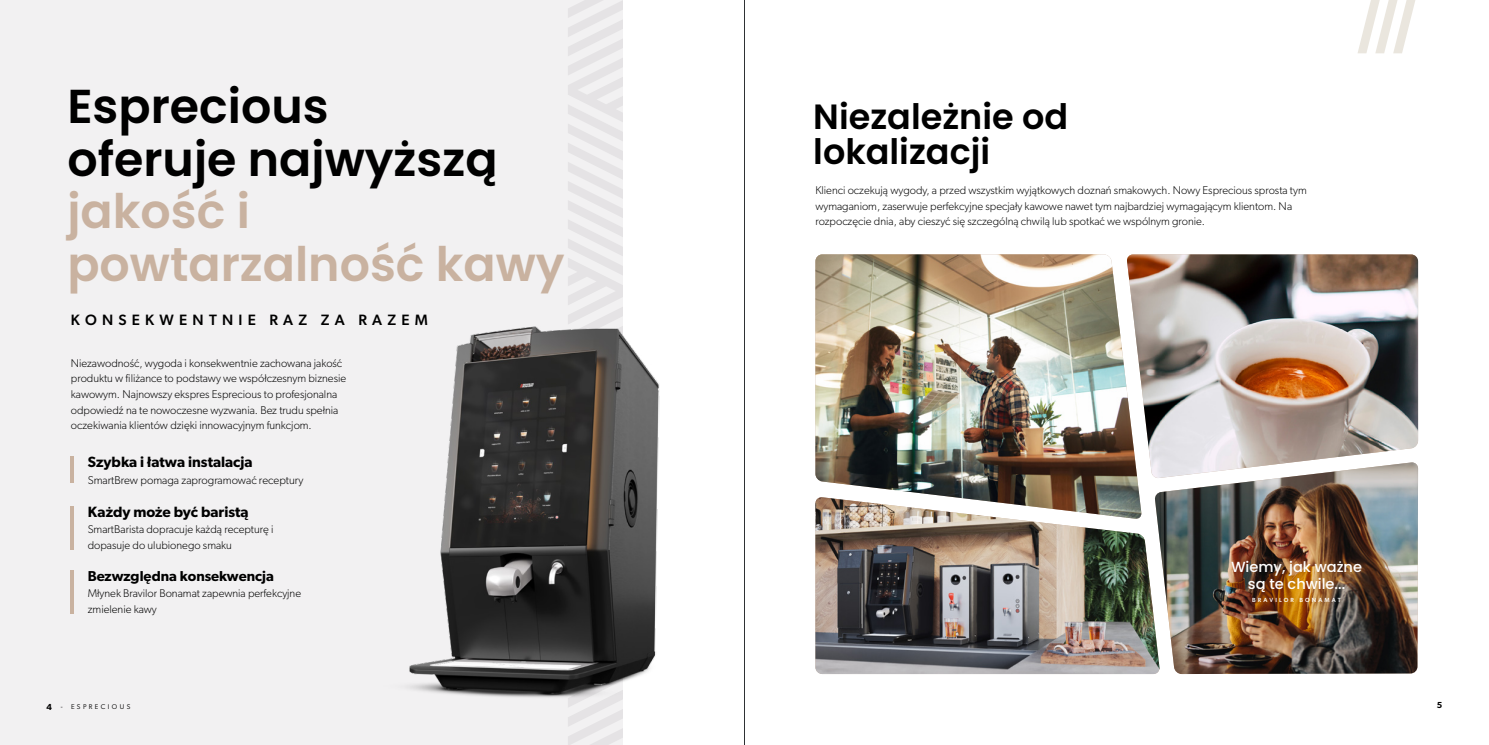
<style>
.page{position:relative;width:1489px;height:745px;background:#fff}
.page>*{position:absolute;margin:0;border:0;box-sizing:border-box;transform-origin:0 0}
.t1{font:600 47.5px/52.5px "Poppins";color:#000}
.t2{font:600 47.5px/52.5px "Poppins";color:#c9b2a0}
.t3{font:600 35px/35px "Poppins";color:#000}
.t4{font:500 15px "Gibson";letter-spacing:.35em;color:#000}
.t5{font:600 14.88px "Gibson";color:#000}
.t6{font:500 14.62px/16.4px "Poppins";color:#fff;text-align:center}
.t7{font:600 14.38px "Gibson";color:#000}
.t8{font:300 11.38px "Gibson";color:#000}
.t9{font:300 11.25px/15.6px "Gibson";color:#000}
.t10{font:600 8.75px "Gibson";color:#000}
.t11{font:6.88px "Gibson";letter-spacing:.35em;color:#000}
.t12{font:500 6px "Gibson";letter-spacing:.35em;color:#fff}
.s1{font-weight:600;font-size:8.75px}
</style>
<div class="page">
<div style="left:0;top:0;width:622px;height:744px;background:#f2f1f2"></div>
<svg style="left:568px;top:0;width:54px;height:255px"></svg>
<svg style="left:1358px;top:0;width:57px;height:53px"></svg>
<img style="left:1155px;top:478px;width:262px;height:195px">
<img style="left:1141px;top:254px;width:276px;height:224px">
<img style="left:815px;top:254px;width:326px;height:242px">
<img style="left:815px;top:497px;width:344px;height:176px">
<img style="left:409px;top:255px;width:251px;height:489px">
<hr style="left:71px;top:456px;width:3px;height:27px;background:#c9b2a0">
<hr style="left:71px;top:569px;width:3px;height:44px;background:#c9b2a0">
<hr style="left:71px;top:505px;width:3px;height:44px;background:#c9b2a0">
<hr style="left:744px;top:0;width:1px;height:744px;background:#2e3134">
<h1 class="t1" style="left:67px;top:80px;width:432px">Esprecious oferuje najwyższą</h1>
<h1 class="t2" style="left:67px;top:185px;width:499px">jakość i powtarzalność kawy</h1>
<h3 class="t4" style="left:71px;top:310px;width:359px">KONSEKWENTNIE RAZ ZA RAZEM</h3>
<p class="t9" style="left:71px;top:354px;width:277px">Niezawodność, wygoda i konsekwentnie zachowana jakość produktu w filiżance to podstawy we współczesnym biznesie kawowym. Najnowszy ekspres Esprecious to profesjonalna odpowiedź na te nowoczesne wyzwania. Bez trudu spełnia oczekiwania klientów dzięki innowacyjnym funkcjom.</p>
<h3 class="t5" style="left:88px;top:453px;width:166px">Szybka i łatwa instalacja</h3>
<p class="t8" style="left:88px;top:472px;width:217px">SmartBrew pomaga zaprogramować receptury</p>
<h3 class="t5" style="left:88px;top:503px;width:162px">Każdy może być baristą</h3>
<p class="t9" style="left:88px;top:521px;width:187px">SmartBarista dopracuje każdą recepturę i dopasuje do ulubionego smaku</p>
<p class="t7" style="left:88px;top:567px;width:188px">Bezwzględna konsekwencja</p>
<p class="t9" style="left:88px;top:585px;width:215px">Młynek Bravilor Bonamat zapewnia perfekcyjne zmielenie kawy</p>
<p class="t11" style="left:47px;top:701px;width:85px"><span class="s1">4</span> - ESPRECIOUS</p>
<h2 class="t3" style="left:813px;top:99px;width:256px">Niezależnie od lokalizacji</h2>
<p class="t9" style="left:815px;top:182px;width:493px">Klienci oczekują wygody, a przed wszystkim wyjątkowych doznań smakowych. Nowy Esprecious sprosta tym wymaganiom, zaserwuje perfekcyjne specjały kawowe nawet tym najbardziej wymagającym klientom. Na rozpoczęcie dnia, aby cieszyć się szczególną chwilą lub spotkać we wspólnym gronie.</p>
<p class="t6" style="left:1230px;top:558px;width:133px">Wiemy, jak ważne są te chwile...</p>
<p class="t12" style="left:1252px;top:595px;width:90px">BRAVILOR BONAMAT</p>
<p class="t10" style="left:1436px;top:699px;width:7px">5</p>
</div>
